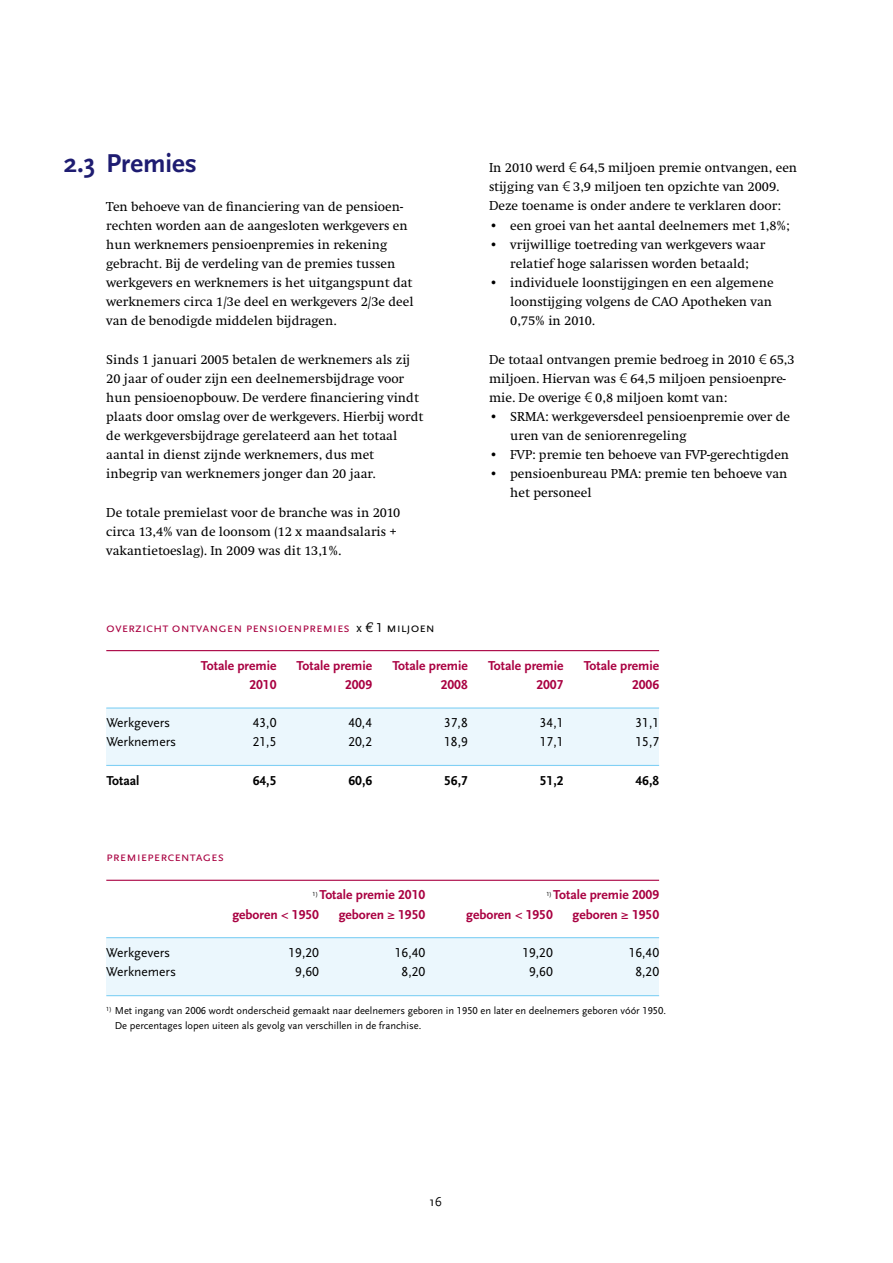
<style>
.page{position:relative;width:893px;height:1263px;background:#fff}
.page>*{position:absolute;margin:0;border:0;box-sizing:border-box;transform-origin:0 0}
.t1{font:700 27px "Scala Sans";color:#1e1c71}
.t2{font:13.5px/19.2px "Swift";color:#000}
.t3{font:700 13.5px "Scala Sans";color:#a90041}
.t4{font:13.5px "Scala Sans Caps";color:#000}
.t5{font:13.5px "Scala Sans Caps";color:#a90041}
.t6{font:13.5px "Scala Sans";color:#000}
.t7{font:700 13.5px "Scala Sans Figures";color:#a90041}
.t8{font:700 13.5px "Scala Sans Figures";color:#000}
.t9{font:700 13.5px "Scala Sans";color:#000}
.t10{font:10.5px/15px "Scala Sans";color:#000}
.s1{font-family:"Linotype Euro Font Ato F"}
.s2{font-family:"Scala Sans";color:#000}
.s3{font-family:"Linotype Euro Font Ato F";color:#000}
.s4{color:#000}
.s5{font-family:"Scala Sans"}
.s6{font-family:"Scala Sans Figures"}
.s7{font-family:"Scala Sans Caps"}
</style>
<div class="page">
<div style="left:106px;top:708px;width:553px;height:57px;background:#ebf7fd"></div>
<hr style="left:106px;top:650px;width:553px;height:1px;background:#a90041">
<hr style="left:106px;top:707px;width:553px;height:2px;background:#81d0f4">
<hr style="left:106px;top:765px;width:553px;height:1px;background:#81d0f4">
<div style="left:106px;top:938px;width:553px;height:57px;background:#ebf7fd"></div>
<hr style="left:106px;top:880px;width:553px;height:1px;background:#a90041">
<hr style="left:106px;top:937px;width:553px;height:1px;background:#81d0f4">
<hr style="left:106px;top:995px;width:553px;height:1px;background:#81d0f4">
<h1 class="t1" style="left:64px;top:149px;width:135px">2.3 Premies</h1>
<p class="t2" style="left:106px;top:197px;width:309px">Ten behoeve van de financiering van de pensioen&shy;rechten worden aan de aangesloten werkgevers en hun werknemers pensioenpremies in rekening gebracht. Bij de verdeling van de premies tussen werkgevers en werknemers is het uitgangspunt dat werknemers circa 1/3e deel en werkgevers 2/3e deel van de benodigde middelen bijdragen.</p>
<p class="t2" style="left:106px;top:350px;width:319px">Sinds 1 januari 2005 betalen de werknemers als zij 20 jaar of ouder zijn een deelnemersbijdrage voor hun pensioenopbouw. De verdere financiering vindt plaats door omslag over de werkgevers. Hierbij wordt de werkgeversbijdrage gerelateerd aan het totaal aantal in dienst zijnde werknemers, dus met inbegrip van werknemers jonger dan 20 jaar.</p>
<p class="t2" style="left:106px;top:503px;width:295px">De totale premielast voor de branche was in 2010 circa 13,4% van de loonsom (12 x maandsalaris + vakantietoeslag). In 2009 was dit 13,1%.</p>
<p class="t2" style="left:489px;top:158px;width:310px">In 2010 werd <span class="s1">1</span> 64,5 miljoen premie ontvangen, een stijging van <span class="s1">1</span> 3,9 miljoen ten opzichte van 2009.<br>Deze toename is onder andere te verklaren door:</p>
<p class="t2" style="left:489px;top:216px;width:302px">• een groei van het aantal deelnemers met 1,8%;</p>
<p class="t2" style="left:489px;top:235px;width:278px;text-align:center">• vrijwillige toetreding van werkgevers waar relatief hoge salarissen worden betaald;</p>
<p class="t2" style="left:510px;top:273px;width:265px;text-align:justify;text-indent:-21px">• individuele loonstijgingen en een algemene loonstijging volgens de CAO Apotheken van 0,75% in 2010.</p>
<p class="t2" style="left:489px;top:350px;width:307px">De totaal ontvangen premie bedroeg in 2010 <span class="s1">1</span> 65,3 miljoen. Hiervan was <span class="s1">1</span> 64,5 miljoen pensioenpre&shy;mie. De overige <span class="s1">1</span> 0,8 miljoen komt van:</p>
<p class="t2" style="left:510px;top:407px;width:281px;text-indent:-21px">• SRMA: werkgeversdeel pensioenpremie over de uren van de seniorenregeling</p>
<p class="t2" style="left:489px;top:445px;width:302px">• FVP: premie ten behoeve van FVP-gerechtigden</p>
<p class="t2" style="left:510px;top:465px;width:279px;text-indent:-21px">• pensioenbureau PMA: premie ten behoeve van het personeel</p>
<p class="t5" style="left:106px;top:620px;width:330px">overzicht ontvangen pensioenpremies <span class="s2">x</span> <span class="s3">c</span> <span class="s4">1 miljoen</span></p>
<p class="t3" style="left:201px;top:658px;width:77px">Totale premie</p>
<p class="t3" style="left:297px;top:658px;width:77px">Totale premie</p>
<p class="t3" style="left:392px;top:658px;width:77px">Totale premie</p>
<p class="t3" style="left:488px;top:658px;width:77px">Totale premie</p>
<p class="t3" style="left:584px;top:658px;width:77px">Totale premie</p>
<p class="t7" style="left:249px;top:679px;width:28px">2010</p>
<p class="t7" style="left:345px;top:679px;width:28px">2009</p>
<p class="t7" style="left:441px;top:679px;width:28px">2008</p>
<p class="t7" style="left:536px;top:679px;width:28px">2007</p>
<p class="t7" style="left:632px;top:679px;width:28px">2006</p>
<p class="t6" style="left:106px;top:715px;width:65px">Werkgevers</p>
<p class="t4" style="left:253px;top:715px;width:25px">43<span class="s5">,</span>0</p>
<p class="t4" style="left:348px;top:715px;width:25px">40<span class="s5">,</span>4</p>
<p class="t4" style="left:444px;top:715px;width:25px">37<span class="s5">,</span>8</p>
<p class="t4" style="left:540px;top:715px;width:25px">34<span class="s5">,</span>1</p>
<p class="t4" style="left:635px;top:715px;width:25px">31<span class="s5">,</span>1</p>
<p class="t6" style="left:106px;top:735px;width:71px">Werknemers</p>
<p class="t4" style="left:253px;top:735px;width:25px">21<span class="s5">,</span>5</p>
<p class="t4" style="left:348px;top:735px;width:25px">20<span class="s5">,</span>2</p>
<p class="t4" style="left:444px;top:735px;width:25px">18<span class="s5">,</span>9</p>
<p class="t4" style="left:540px;top:735px;width:25px">17<span class="s5">,</span>1</p>
<p class="t4" style="left:635px;top:735px;width:25px">15<span class="s5">,</span>7</p>
<p class="t9" style="left:106px;top:773px;width:35px">Totaal</p>
<p class="t8" style="left:253px;top:775px;width:25px">64<span class="s5">,</span>5</p>
<p class="t8" style="left:348px;top:775px;width:25px">60<span class="s5">,</span>6</p>
<p class="t8" style="left:444px;top:775px;width:25px">56<span class="s5">,</span>7</p>
<p class="t8" style="left:540px;top:775px;width:25px">51<span class="s5">,</span>2</p>
<p class="t8" style="left:635px;top:775px;width:25px">46<span class="s5">,</span>8</p>
<p class="t5" style="left:106px;top:849px;width:119px">premiepercentages</p>
<p class="t3" style="left:313px;top:888px;width:114px"><sup>1</sup><sup>)</sup> Totale premie <span class="s6">2010</span></p>
<p class="t3" style="left:546px;top:888px;width:114px"><sup>1</sup><sup>)</sup> Totale premie <span class="s6">2009</span></p>
<p class="t3" style="left:232px;top:907px;width:88px">geboren &lt; <span class="s6">1950</span></p>
<p class="t3" style="left:339px;top:907px;width:88px">geboren ≥ <span class="s6">1950</span></p>
<p class="t3" style="left:466px;top:907px;width:88px">geboren &lt; <span class="s6">1950</span></p>
<p class="t3" style="left:573px;top:907px;width:88px">geboren ≥ <span class="s6">1950</span></p>
<p class="t6" style="left:106px;top:945px;width:65px">Werkgevers</p>
<p class="t4" style="left:289px;top:945px;width:32px">19<span class="s5">,</span>20</p>
<p class="t4" style="left:395px;top:945px;width:32px">16<span class="s5">,</span>40</p>
<p class="t4" style="left:522px;top:945px;width:32px">19<span class="s5">,</span>20</p>
<p class="t4" style="left:629px;top:945px;width:32px">16<span class="s5">,</span>40</p>
<p class="t6" style="left:106px;top:964px;width:71px">Werknemers</p>
<p class="t4" style="left:295px;top:964px;width:25px">9<span class="s5">,</span>60</p>
<p class="t4" style="left:402px;top:964px;width:25px">8<span class="s5">,</span>20</p>
<p class="t4" style="left:529px;top:964px;width:25px">9<span class="s5">,</span>60</p>
<p class="t4" style="left:635px;top:964px;width:25px">8<span class="s5">,</span>20</p>
<p class="t10" style="left:115px;top:1003px;width:553px;text-indent:-9px"><sup>1</sup><sup>)</sup> Met ingang van <span class="s7">2006</span> wordt onderscheid gemaakt naar deelnemers geboren in <span class="s7">1950</span> en later en deelnemers geboren vóór <span class="s7">1950</span>.<br>De percentages lopen uiteen als gevolg van verschillen in de franchise.</p>
<p class="t6" style="left:430px;top:1194px;width:14px">16</p>
</div>
